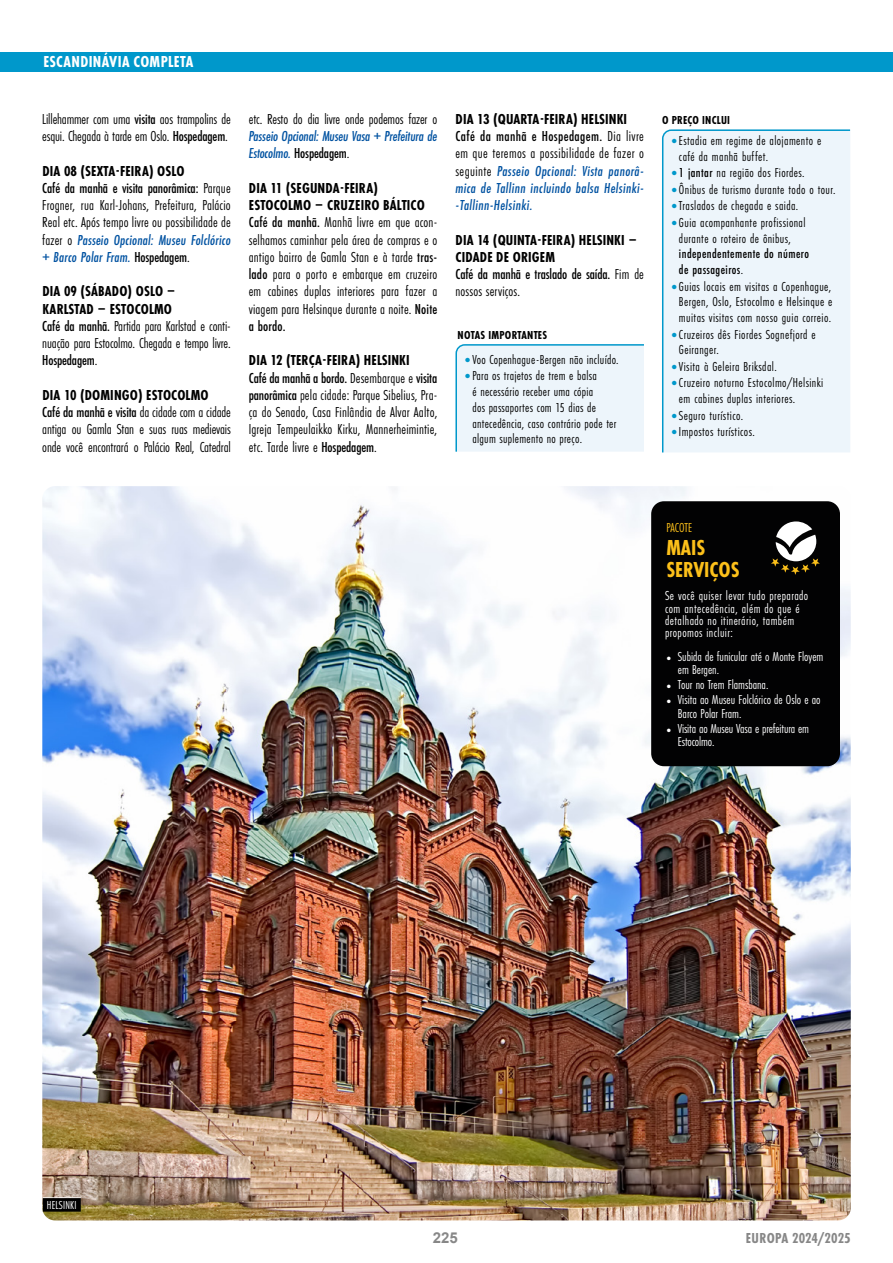
<style>
.page{position:relative;width:893px;height:1263px;background:#fff}
.page>*{position:absolute;margin:0;border:0;box-sizing:border-box;transform-origin:0 0}
.t1{font:700 22.5px/22.5px "Futura PT Cond";color:#fcc01a}
.t2{font:700 16.5px "Futura PT Cond";letter-spacing:.02em;color:#fff}
.t3{font:15px/17.2px "Futura PT Cond";letter-spacing:.01em;color:#000}
.t4{font:15px/17.2px "Futura PT Cond";letter-spacing:-.01em;color:#000}
.t5{font:italic 500 15px/17.2px "Futura PT Cond";letter-spacing:.025em;color:#0052a1}
.t6{font:700 15px/17.2px "Futura PT Cond";letter-spacing:.01em;color:#000}
.t7{font:italic 500 15px/17.2px "Futura PT Cond";letter-spacing:-.01em;color:#0052a1}
.t8{font:700 15px "Futura PT Cond";letter-spacing:.005em;color:#878787}
.t9{font:700 15px "Arial";color:#878787}
.t10{font:13.5px/15.8px "Futura PT Cond";letter-spacing:.03em;color:#000}
.t11{font:13.5px/13.5px "Futura PT Cond";color:#fff}
.t12{font:13.5px/12.3px "Futura PT Cond";letter-spacing:.03em;color:#fff}
.t13{font:500 13.5px/15.8px "Futura PT Cond";letter-spacing:.03em;color:#000}
.t14{font:13.5px "Futura PT Cond";letter-spacing:-.005em;color:#fcc01a}
.t15{font:700 12px "Futura PT Cond";letter-spacing:.02em;color:#000}
.t16{font:12px "Futura PT Cond";letter-spacing:.02em;color:#fff}
.s1{font-weight:500}
.s2{font-weight:700}
.s3{font-weight:500;font-style:italic;color:#0052a1}
.s4{font-style:normal;color:#000}
.s5{font-weight:400;font-style:normal;color:#000}
.s6{font-weight:700;font-style:normal;color:#000}
.s7{font-weight:400}
.s8{font-family:"The Sans Cd LF3";font-weight:300;font-size:22.5px;color:#0098cb}
.s9{font-family:"The Sans Cd LF3";font-weight:300;font-size:18px}
</style>
<div class="page">
<div style="left:0;top:52px;width:893px;height:20px;background:#0098cb"></div>
<img style="left:42px;top:486px;width:809px;height:734px">
<hr style="left:43px;top:1197px;width:38px;height:1px;background:#fff">
<div style="left:43px;top:1198px;width:38px;height:14px;background:#000"></div>
<div style="left:455px;top:344px;width:189px;height:108px;background:#edf5fb"></div>
<div style="left:651px;top:501px;width:189px;height:265px;background:#020203;border-radius:13px"></div>
<svg style="left:771px;top:521px;width:49px;height:54px"></svg>
<div style="left:662px;top:129px;width:189px;height:324px;background:#edf5fb"></div>
<p class="t2" style="left:43px;top:52px;width:151px">ESCANDINÁVIA COMPLETA</p>
<p class="t4" style="left:42px;top:110px;width:190px">Lillehammer com uma <span class="s1">visita</span> aos trampolins de esqui. Chegada à tarde em Oslo. <span class="s1">Hospedagem</span>.</p>
<p class="t3" style="left:42px;top:162px;width:190px"><span class="s2">DIA 08 (SEXTA-FEIRA) OSLO<br></span><span class="s1">Café da manhã e visita panorâmica:</span> Parque Frogner, rua Karl-Johans, Prefeitura, Palácio Real etc. Após tempo livre ou possibilidade de fazer o <span class="s3">Passeio Opcional: Museu Folclórico + Barco Polar Fram.</span> <span class="s1">Hospedagem</span>.</p>
<p class="t4" style="left:42px;top:283px;width:190px"><span class="s2">DIA 09 (SÁBADO) OSLO –<br>KARLSTAD – ESTOCOLMO<br></span><span class="s1">Café da manhã.</span> Partida para Karlstad e conti&shy;nuação para Estocolmo. Chegada e tempo livre.<br><span class="s1">Hospedagem</span>.</p>
<p class="t4" style="left:42px;top:386px;width:190px"><span class="s2">DIA 10 (DOMINGO) ESTOCOLMO<br></span><span class="s1">Café da manhã e visita</span> da cidade com a cidade antiga ou Gamla Stan e suas ruas medievais onde você encontrará o Palácio Real, Catedral</p>
<p class="t4" style="left:249px;top:110px;width:190px">etc. Resto do dia livre onde podemos fazer o</p>
<p class="t7" style="left:249px;top:127px;width:190px">Passeio Opcional: Museu Vasa + Prefeitura de<br>Estocolmo. <span class="s4">Hospedagem</span><span class="s5">.</span></p>
<p class="t3" style="left:249px;top:179px;width:190px"><span class="s2">DIA 11 (SEGUNDA-FEIRA)<br>ESTOCOLMO – CRUZEIRO BÁLTICO </span><span class="s1">Café da manhã.</span> Manhã livre em que acon&shy;selhamos caminhar pela área de compras e o antigo bairro de Gamla Stan e à tarde <span class="s1">tras&shy;lado</span> para o porto e embarque em cruzeiro em cabines duplas interiores para fazer a viagem para Helsinque durante a noite. <span class="s1">Noite a bordo.</span></p>
<p class="t3" style="left:249px;top:352px;width:190px"><span class="s2">DIA 12 (TERÇA-FEIRA) HELSINKI<br></span><span class="s1">Café da manhã a bordo.</span> Desembarque e <span class="s1">visita panorâmica</span> pela cidade: Parque Sibelius, Pra&shy;ça do Senado, Casa Finlândia de Alvar Aalto, Igreja Tempeulaikko Kirku, Mannerheimintie, etc. Tarde livre e <span class="s1">Hospedagem</span>.</p>
<p class="t5" style="left:455px;top:110px;width:190px"><span class="s6">DIA 13 (QUARTA-FEIRA) HELSINKI </span><span class="s4">Café da manhã e Hospedagem.</span> <span class="s5">Dia livre em que teremos a possibilidade de fazer o seguinte</span> Passeio Opcional: Vista panorâ&shy;mica de Tallinn incluindo balsa Helsinki--Tallinn-Helsinki.</p>
<p class="t6" style="left:455px;top:231px;width:190px">DIA 14 (QUINTA-FEIRA) HELSINKI –<br>CIDADE DE ORIGEM<br><span class="s1">Café da manhã e traslado de saída.</span> <span class="s7">Fim de nossos serviços.</span></p>
<p class="t15" style="left:458px;top:328px;width:91px">NOTAS IMPORTANTES</p>
<p class="t10" style="left:464px;top:351px;width:156px"><span class="s8">•</span>Voo Copenhague-Bergen não incluído.</p>
<p class="t10" style="left:472px;top:368px;width:145px;text-indent:-9px"><span class="s8">•</span>Para os trajetos de trem e balsa<br>é necessário receber uma cópia<br>dos passaportes com 15 dias de antecedência, caso contrário pode ter algum suplemento no preço.</p>
<p class="t15" style="left:662px;top:113px;width:70px">O PREÇO INCLUI</p>
<p class="t10" style="left:679px;top:133px;width:144px;text-indent:-9px"><span class="s8">•</span>Estadia em regime de alojamento e café da manhã buffet.</p>
<p class="t10" style="left:670px;top:165px;width:136px"><span class="s8">•</span><span class="s1">1 jantar</span> na região dos Fiordes.</p>
<p class="t10" style="left:670px;top:181px;width:167px"><span class="s8">•</span>Ônibus de turismo durante todo o tour.</p>
<p class="t10" style="left:670px;top:198px;width:129px"><span class="s8">•</span>Traslados de chegada e saida.</p>
<p class="t10" style="left:670px;top:214px;width:137px;text-align:center"><span class="s8">•</span>Guia acompanhante profissional durante o roteiro de ônibus,</p>
<p class="t13" style="left:679px;top:246px;width:132px">independentemente do número de passageiros<span class="s7">.</span></p>
<p class="t10" style="left:679px;top:278px;width:155px;text-align:justify;text-indent:-9px"><span class="s8">•</span>Guias locais em visitas a Copenhague, Bergen, Oslo, Estocolmo e Helsinque e muitas visitas com nosso guia correio.</p>
<p class="t10" style="left:679px;top:326px;width:138px;text-indent:-9px"><span class="s8">•</span>Cruzeiros dês Fiordes Sognefjord e<br>Geiranger.</p>
<p class="t10" style="left:670px;top:358px;width:108px"><span class="s8">•</span>Visita à Geleira Briksdal.</p>
<p class="t10" style="left:679px;top:375px;width:146px;text-indent:-9px"><span class="s8">•</span>Cruzeiro noturno Estocolmo/Helsinki em cabines duplas interiores.</p>
<p class="t10" style="left:670px;top:407px;width:74px"><span class="s8">•</span>Seguro turístico.</p>
<p class="t10" style="left:670px;top:424px;width:86px"><span class="s8">•</span>Impostos turísticos.</p>
<p class="t14" style="left:666px;top:520px;width:27px">PACOTE</p>
<h1 class="t1" style="left:666px;top:536px;width:75px">MAIS<br>SERVIÇOS</h1>
<p class="t12" style="left:665px;top:590px;width:145px">Se você quiser levar tudo preparado com antecedência, além do que é detalhado no itinerário, também propomos incluir:</p>
<p class="t11" style="left:678px;top:649px;width:147px;text-indent:-12px"><span class="s9">•</span> Subida de funicular até o Monte Floyem em Bergen.</p>
<p class="t11" style="left:666px;top:678px;width:104px"><span class="s9">•</span> Tour no Trem Flamsbana.</p>
<p class="t11" style="left:678px;top:693px;width:144px;text-indent:-12px"><span class="s9">•</span> Visita ao Museu Folclórico de Oslo e ao<br>Barco Polar Fram.</p>
<p class="t11" style="left:678px;top:721px;width:133px;text-indent:-12px"><span class="s9">•</span> Visita ao Museu Vasa e prefeitura em<br>Estocolmo.</p>
<p class="t16" style="left:47px;top:1198px;width:31px">HELSINKI</p>
<p class="t9" style="left:433px;top:1227px;width:27px">225</p>
<p class="t8" style="left:746px;top:1229px;width:106px">EUROPA 2024/2025</p>
</div>
